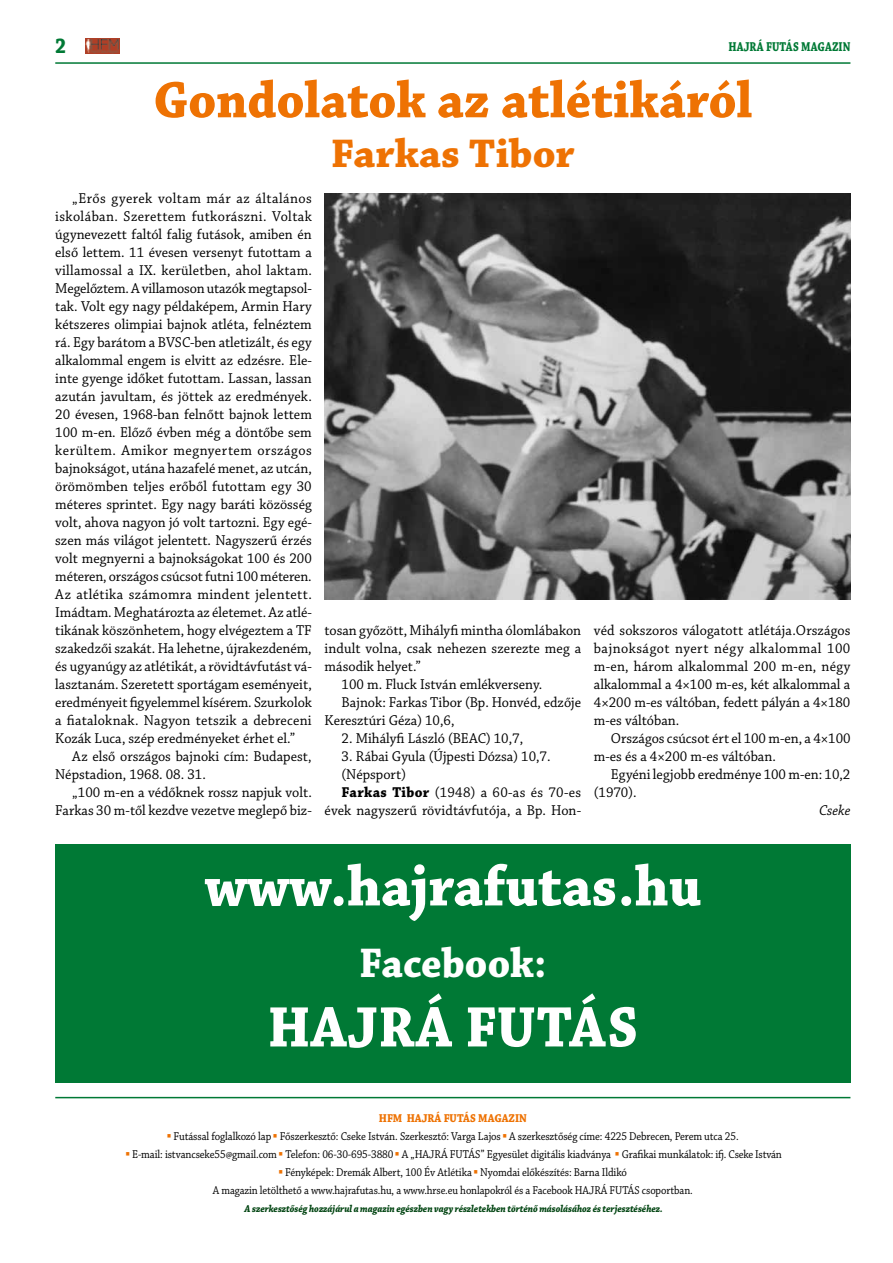
<style>
.page{position:relative;width:893px;height:1263px;background:#fff}
.page>*{position:absolute;margin:0;border:0;box-sizing:border-box;transform-origin:0 0}
.t1{font:700 60px "Chaparral Pro";color:#fff;scale:.95 1}
.t2{font:700 54px "Chaparral Pro";color:#ee7203;scale:.95 1}
.t3{font:700 43.5px "Chaparral Pro";color:#fff;scale:.95 1}
.t4{font:700 42px "Chaparral Pro";color:#ee7203}
.t5{font:700 22.5px "Chaparral Pro";color:#007935;scale:.86 1}
.t6{font:15px/18px "Chaparral Pro";color:#000;scale:.95 1}
.t7{font:15px "Chaparral Pro";letter-spacing:.02em;color:#000;scale:.95 1}
.t8{font:italic 15px "Chaparral Pro";color:#000;scale:.95 1}
.t9{font:700 13.5px "Chaparral Pro";color:#007935;scale:.8 1}
.t10{font:12px/18px "Chaparral Pro";letter-spacing:-.01em;color:#000;text-align:center;scale:.9 1}
.t11{font:700 12px "Chaparral Pro";letter-spacing:-.01em;color:#ee7203;scale:.9 1}
.t12{font:italic 700 10.5px "Chaparral Pro";letter-spacing:-.01em;color:#041;scale:.89 1}
.s1{font-weight:700}
.s2{color:#ee7203}
</style>
<div class="page">
<img style="left:85px;top:38px;width:35px;height:15px">
<hr style="left:55px;top:62px;width:795px;height:2px;background:#007935">
<img style="left:325px;top:193px;width:525px;height:406px">
<div style="left:55px;top:844px;width:795px;height:238px;background:#007935"></div>
<hr style="left:55px;top:1097px;width:795px;height:1px;background:#007935">
<h3 class="t5" style="left:55px;top:33px;width:14px">2</h3>
<p class="t9" style="left:729px;top:39px;width:154px">HAJRÁ FUTÁS MAGAZIN</p>
<h2 class="t2" style="left:153px;top:68px;width:632px">Gondolatok az atlétikáról</h2>
<h3 class="t4" style="left:331px;top:129px;width:245px">Farkas Tibor</h3>
<p class="t6" style="left:55px;top:190px;width:272px;text-align:justify;text-indent:17px">„Erős gyerek voltam már az általános iskolában. Szerettem futkorászni. Voltak úgynevezett faltól falig futások, amiben én első lettem. 11 évesen versenyt futottam a villamossal a IX. kerületben, ahol laktam.<br>Megelőztem. A villamoson utazók megtapsol&shy;tak. Volt egy nagy példaképem, Armin Hary kétszeres olimpiai bajnok atléta, felnéztem rá. Egy barátom a BVSC-ben atletizált, és egy alkalommal engem is elvitt az edzésre. Ele&shy;inte gyenge időket futottam. Lassan, lassan azután javultam, és jöttek az eredmények.<br>20 évesen, 1968-ban felnőtt bajnok lettem 100 m-en. Előző évben még a döntőbe sem kerültem. Amikor megnyertem országos bajnokságot, utána hazafelé menet, az utcán, örömömben teljes erőből futottam egy 30 méteres sprintet. Egy nagy baráti közösség volt, ahova nagyon jó volt tartozni. Egy egé&shy;szen más világot jelentett. Nagyszerű érzés volt megnyerni a bajnokságokat 100 és 200 méteren, országos csúcsot futni 100 méteren.<br>Az atlétika számomra mindent jelentett.<br>Imádtam. Meghatározta az életemet. Az atlé&shy;tikának köszönhetem, hogy elvégeztem a TF szakedzői szakát. Ha lehetne, újrakezdeném, és ugyanúgy az atlétikát, a rövidtávfutást vá&shy;lasztanám. Szeretett sportágam eseményeit, eredményeit figyelemmel kísérem. Szurkolok a fiataloknak. Nagyon tetszik a debreceni Kozák Luca, szép eredményeket érhet el.”</p>
<p class="t6" style="left:55px;top:748px;width:271px;text-indent:17px">Az első országos bajnoki cím: Budapest,<br>Népstadion, 1968. 08. 31.</p>
<p class="t6" style="left:55px;top:784px;width:272px;text-align:right">„100 m-en a védőknek rossz napjuk volt.<br>Farkas 30 m-től kezdve vezetve meglepő biz-</p>
<p class="t6" style="left:325px;top:622px;width:272px">tosan győzött, Mihályfi mintha ólomlábakon</p>
<p class="t6" style="left:325px;top:640px;width:272px">indult volna, csak nehezen szerezte meg a</p>
<p class="t6" style="left:325px;top:658px;width:103px">második helyet.”</p>
<p class="t6" style="left:342px;top:676px;width:213px">100 m. Fluck István emlékverseny.</p>
<p class="t6" style="left:342px;top:694px;width:254px">Bajnok: Farkas Tibor (Bp. Honvéd, edzője</p>
<p class="t6" style="left:325px;top:712px;width:138px">Keresztúri Géza) 10,6,</p>
<p class="t6" style="left:342px;top:730px;width:193px">2. Mihályfi László (BEAC) 10,7,</p>
<p class="t6" style="left:342px;top:748px;width:221px">3. Rábai Gyula (Újpesti Dózsa) 10,7.</p>
<p class="t6" style="left:342px;top:766px;width:69px">(Népsport)</p>
<p class="t7" style="left:342px;top:784px;width:254px"><span class="s1">Farkas Tibor</span> (1948) a 60-as és 70-es</p>
<p class="t6" style="left:325px;top:802px;width:272px">évek nagyszerű rövidtávfutója, a Bp. Hon-</p>
<p class="t6" style="left:594px;top:622px;width:272px;text-align:justify">véd sokszoros válogatott atlétája.Országos bajnokságot nyert négy alkalommal 100 m-en, három alkalommal 200 m-en, négy alkalommal a 4×100 m-es, két alkalommal a 4×200 m-es váltóban, fedett pályán a 4×180 m-es váltóban.</p>
<p class="t6" style="left:594px;top:730px;width:272px;text-indent:17px">Országos csúcsot ért el 100 m-en, a 4×100 m-es és a 4×200 m-es váltóban.</p>
<p class="t6" style="left:594px;top:766px;width:271px;text-indent:17px">Egyéni legjobb eredménye 100 m-en: 10,2 (1970).</p>
<p class="t8" style="left:819px;top:802px;width:34px">Cseke</p>
<h1 class="t1" style="left:205px;top:851px;width:524px">www.hajrafutas.hu</h1>
<h3 class="t3" style="left:359px;top:938px;width:198px">Facebook:</h3>
<h1 class="t1" style="left:267px;top:992px;width:392px">HAJRÁ FUTÁS</h1>
<p class="t11" style="left:379px;top:1111px;width:166px">HFM HAJRÁ FUTÁS MAGAZIN</p>
<p class="t10" style="left:167px;top:1127px;width:637px"><span class="s2">■</span> Futással foglalkozó lap <span class="s2">■</span> Főszerkesztő: Cseke István. Szerkesztő: Varga Lajos <span class="s2">■</span> A szerkesztőség címe: 4225 Debrecen, Perem utca 25.</p>
<p class="t10" style="left:126px;top:1145px;width:731px"><span class="s2">■</span> E-mail: istvancseke55@gmail.com <span class="s2">■</span> Telefon: 06-30-695-3880 <span class="s2">■</span> A „HAJRÁ FUTÁS” Egyesület digitális kiadványa <span class="s2">■</span> Grafikai munkálatok: ifj. Cseke István</p>
<p class="t10" style="left:213px;top:1163px;width:535px"><span class="s2">■</span> Fényképek: Dremák Albert, 100 Év Atlétika <span class="s2">■</span> Nyomdai előkészítés: Barna Ildikó<br>A magazin letölthető a www.hajrafutas.hu, a www.hrse.eu honlapokról és a Facebook HAJRÁ FUTÁS csoportban.</p>
<p class="t12" style="left:245px;top:1202px;width:472px">A szerkesztőség hozzájárul a magazin egészben vagy részletekben történő másolásához és terjesztéséhez.</p>
</div>
